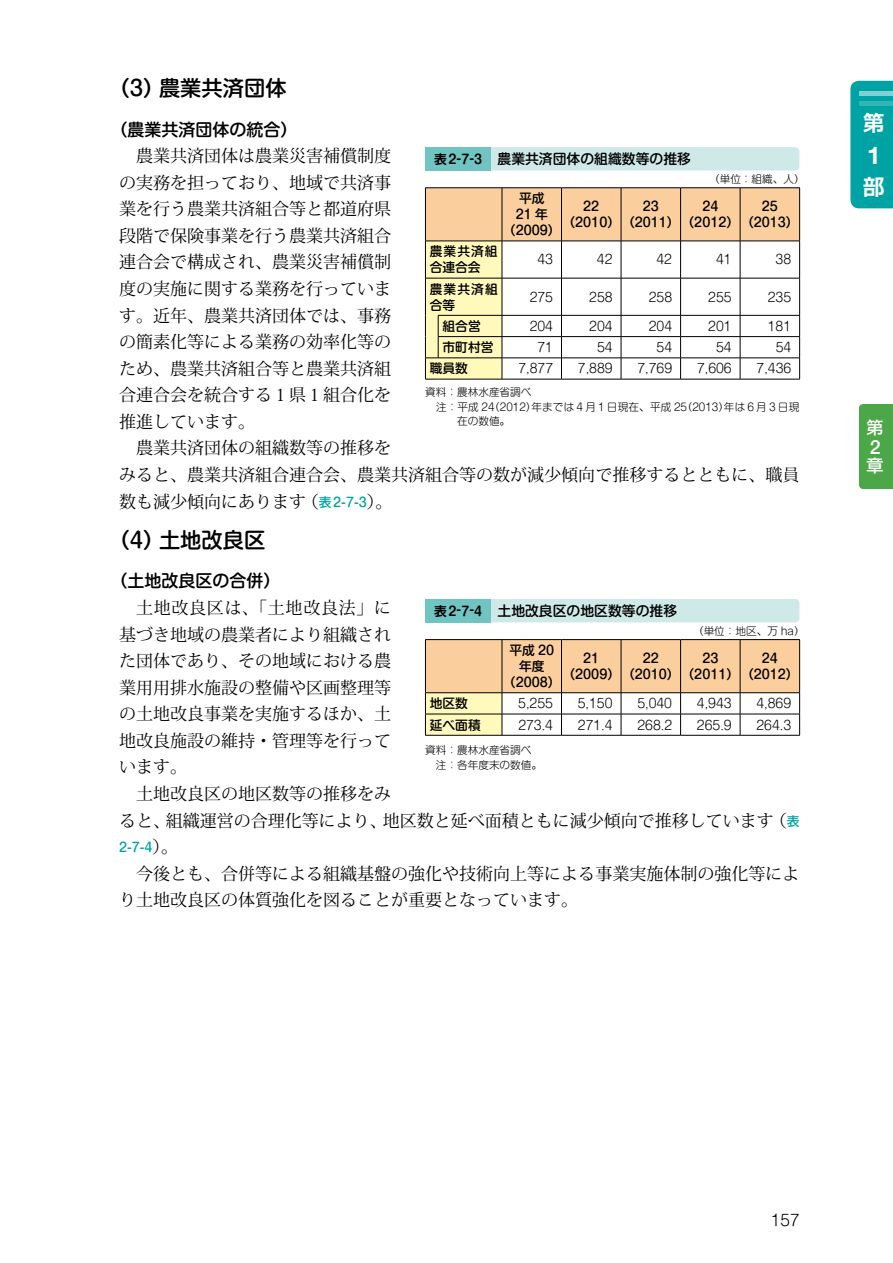
<style>
.page{position:relative;width:893px;height:1263px;background:#fff}
.page>*{position:absolute;margin:0;border:0;box-sizing:border-box;transform-origin:0 0}
.t1{font:700 24.45px "Helvetica Neue";color:#fff}
.t2{font:500 21.3px "Shin M Go Pro";color:#000}
.t3{font:700 21.3px "Shin Go Pro De";color:#fff}
.t4{font:500 19.5px "Helvetica Neue";color:#fff}
.t5{font:16.95px/26.5px "Koz Min Pro";color:#000}
.t6{font:500 16.95px "Shin M Go Pro";color:#000}
.t7{font:500 16.95px "Shin Go Pro";color:#fff}
.t8{font:300 15.45px "Shin M Go Pro";color:#000}
.t9{font:500 13.8px "Shin M Go Pro";color:#000}
.t10{font:300 12.75px "Shin M Go Pro";color:#000}
.t11{font:500 12.75px/15.9px "Shin M Go Pro";color:#000}
.t12{font:500 12.75px/15.9px "Shin M Go Pro";letter-spacing:.085em;color:#000}
.t13{font:500 12.75px "Shin M Go Pro";color:#00a3a3}
.t14{font:300 10.65px/14.9px "Shin M Go Pro";color:#000}
.s1{font-family:"Shin M Go Pro";font-weight:500;font-size:12.75px;color:#00a3a3}
.s2{font-family:"Koz Min Pro";font-weight:400;font-size:16.95px;color:#000}
.s3{font-family:"Shin M Go Pro De";font-weight:700;font-size:12.75px}
</style>
<div class="page">
<div style="left:859px;top:404px;width:34px;height:85px;background:#4ba748"></div>
<div style="left:850px;top:81px;width:43px;height:127px;background:#00a3a3"></div>
<hr style="left:859px;top:91px;width:34px;height:4px;background:#7fd0d0">
<hr style="left:859px;top:101px;width:34px;height:4px;background:#32b5b5">
<div style="left:425px;top:147px;width:374px;height:24px;background:#cfe9e8;border-radius:4px"></div>
<div style="left:425px;top:147px;width:66px;height:24px;background:#70c5c2"></div>
<svg style="left:425px;top:187px;width:375px;height:193px"></svg>
<hr style="left:438px;top:379px;width:64px;height:1px;background:#000">
<hr style="left:502px;top:379px;width:59px;height:1px;background:#000">
<hr style="left:561px;top:379px;width:60px;height:1px;background:#000">
<hr style="left:621px;top:379px;width:60px;height:1px;background:#000">
<hr style="left:681px;top:379px;width:59px;height:1px;background:#000">
<hr style="left:740px;top:379px;width:60px;height:1px;background:#000">
<div style="left:425px;top:599px;width:374px;height:23px;background:#cfe9e8;border-radius:4px"></div>
<div style="left:425px;top:599px;width:66px;height:23px;background:#70c5c2"></div>
<svg style="left:425px;top:640px;width:375px;height:95px"></svg>
<hr style="left:425px;top:639px;width:77px;height:1px;background:#000">
<hr style="left:502px;top:639px;width:59px;height:1px;background:#000">
<hr style="left:561px;top:639px;width:60px;height:1px;background:#000">
<hr style="left:621px;top:639px;width:60px;height:1px;background:#000">
<hr style="left:681px;top:639px;width:59px;height:1px;background:#000">
<hr style="left:740px;top:639px;width:60px;height:1px;background:#000">
<hr style="left:425px;top:735px;width:77px;height:1px;background:#000">
<hr style="left:502px;top:735px;width:59px;height:1px;background:#000">
<hr style="left:561px;top:735px;width:60px;height:1px;background:#000">
<hr style="left:621px;top:735px;width:60px;height:1px;background:#000">
<hr style="left:681px;top:735px;width:59px;height:1px;background:#000">
<hr style="left:740px;top:735px;width:60px;height:1px;background:#000">
<p class="t2" style="left:108px;top:70px;width:180px">（3）農業共済団体</p>
<p class="t6" style="left:111px;top:115px;width:189px">（農業共済団体の統合）</p>
<p class="t5" style="left:119px;top:142px;width:274px;text-align:justify;text-indent:17px">農業共済団体は農業災害補償制度の実務を担っており、地域で共済事業を行う農業共済組合等と都道府県段階で保険事業を行う農業共済組合連合会で構成され、農業災害補償制度の実施に関する業務を行っています。近年、農業共済団体では、事務の簡素化等による業務の効率化等のため、農業共済組合等と農業共済組合連合会を統合する１県１組合化を推進しています。</p>
<p class="t5" style="left:119px;top:434px;width:682px;text-indent:17px">農業共済団体の組織数等の推移を<br>みると、農業共済組合連合会、農業共済組合等の数が減少傾向で推移するとともに、職員数も減少傾向にあります（<span class="s1">表2-7-3</span>）。</p>
<p class="t2" style="left:108px;top:522px;width:158px">（4）土地改良区</p>
<p class="t6" style="left:111px;top:567px;width:172px">（土地改良区の合併）</p>
<p class="t5" style="left:119px;top:594px;width:274px;text-align:justify;text-indent:17px">土地改良区は、「土地改良法」に基づき地域の農業者により組織された団体であり、その地域における農業用用排水施設の整備や区画整理等の土地改良事業を実施するほか、土地改良施設の維持・管理等を行っています。</p>
<p class="t5" style="left:119px;top:780px;width:682px;text-indent:17px">土地改良区の地区数等の推移をみ<br>ると、組織運営の合理化等により、地区数と延べ面積ともに減少傾向で推移しています（<span class="s1">表</span></p>
<p class="t13" style="left:119px;top:837px;width:61px">2-7-4<span class="s2">）。</span></p>
<p class="t5" style="left:119px;top:860px;width:682px;text-indent:17px">今後とも、合併等による組織基盤の強化や技術向上等による事業実施体制の強化等により土地改良区の体質強化を図ることが重要となっています。</p>
<p class="t9" style="left:434px;top:148px;width:258px"><span class="s3">表2-7-3</span> 農業共済団体の組織数等の推移</p>
<p class="t11" style="left:503px;top:189px;width:59px;text-align:center">平成<br>21 年（2009）</p>
<p class="t11" style="left:562px;top:197px;width:238px;text-indent:21px">22<br>（2010）（2011）（2012）（2013）</p>
<p class="t14" style="left:709px;top:170px;width:97px">（単位：組織、人）</p>
<p class="t11" style="left:643px;top:197px;width:18px">23</p>
<p class="t11" style="left:702px;top:197px;width:18px">24</p>
<p class="t11" style="left:762px;top:197px;width:18px">25</p>
<p class="t12" style="left:430px;top:242px;width:70px">農業共済組合連合会</p>
<p class="t10" style="left:537px;top:249px;width:17px">43</p>
<p class="t10" style="left:597px;top:249px;width:17px">42</p>
<p class="t10" style="left:656px;top:249px;width:17px">42</p>
<p class="t10" style="left:716px;top:249px;width:17px">41</p>
<p class="t10" style="left:776px;top:249px;width:17px">38</p>
<p class="t11" style="left:430px;top:279px;width:70px">農業共済組合等</p>
<p class="t10" style="left:530px;top:286px;width:25px">275</p>
<p class="t10" style="left:589px;top:286px;width:25px">258</p>
<p class="t10" style="left:649px;top:286px;width:25px">258</p>
<p class="t10" style="left:708px;top:286px;width:25px">255</p>
<p class="t10" style="left:768px;top:286px;width:25px">235</p>
<p class="t11" style="left:442px;top:316px;width:40px">組合営</p>
<p class="t10" style="left:530px;top:316px;width:25px">204</p>
<p class="t10" style="left:589px;top:316px;width:25px">204</p>
<p class="t10" style="left:649px;top:316px;width:25px">204</p>
<p class="t10" style="left:708px;top:316px;width:25px">201</p>
<p class="t10" style="left:768px;top:316px;width:25px">181</p>
<p class="t11" style="left:443px;top:338px;width:53px">市町村営</p>
<p class="t10" style="left:537px;top:337px;width:17px">71</p>
<p class="t10" style="left:597px;top:337px;width:17px">54</p>
<p class="t10" style="left:657px;top:337px;width:17px">54</p>
<p class="t10" style="left:716px;top:337px;width:17px">54</p>
<p class="t10" style="left:776px;top:337px;width:17px">54</p>
<p class="t11" style="left:430px;top:359px;width:40px">職員数</p>
<p class="t10" style="left:518px;top:358px;width:36px">7,877</p>
<p class="t10" style="left:578px;top:358px;width:36px">7,889</p>
<p class="t10" style="left:637px;top:358px;width:36px">7,769</p>
<p class="t10" style="left:697px;top:358px;width:36px">7,606</p>
<p class="t10" style="left:756px;top:358px;width:36px">7,436</p>
<p class="t14" style="left:425px;top:383px;width:108px">資料：農林水産省調べ</p>
<p class="t14" style="left:425px;top:398px;width:376px">　注：平成 24（2012）年までは４月１日現在、平成 25（2013）年は６月３日現</p>
<p class="t14" style="left:457px;top:413px;width:55px">在の数値。</p>
<p class="t9" style="left:434px;top:599px;width:244px"><span class="s3">表2-7-4</span> 土地改良区の地区数等の推移</p>
<p class="t11" style="left:503px;top:641px;width:59px;text-align:center">平成 20年度（2008）</p>
<p class="t11" style="left:562px;top:649px;width:238px;text-indent:21px">21<br>（2009）（2010）（2011）（2012）</p>
<p class="t14" style="left:693px;top:622px;width:113px">（単位：地区、万 ha）</p>
<p class="t11" style="left:643px;top:649px;width:18px">22</p>
<p class="t11" style="left:702px;top:649px;width:18px">23</p>
<p class="t11" style="left:762px;top:649px;width:18px">24</p>
<p class="t11" style="left:430px;top:694px;width:40px">地区数</p>
<p class="t10" style="left:518px;top:693px;width:36px">5,255</p>
<p class="t10" style="left:578px;top:693px;width:36px">5,150</p>
<p class="t10" style="left:637px;top:693px;width:36px">5,040</p>
<p class="t10" style="left:697px;top:693px;width:36px">4,943</p>
<p class="t10" style="left:756px;top:693px;width:36px">4,869</p>
<p class="t11" style="left:430px;top:715px;width:53px">延べ面積</p>
<p class="t10" style="left:518px;top:714px;width:36px">273.4</p>
<p class="t10" style="left:578px;top:714px;width:36px">271.4</p>
<p class="t10" style="left:637px;top:714px;width:36px">268.2</p>
<p class="t10" style="left:697px;top:714px;width:36px">265.9</p>
<p class="t10" style="left:756px;top:714px;width:36px">264.3</p>
<p class="t14" style="left:425px;top:741px;width:118px">資料：農林水産省調べ　注：各年度末の数値。</p>
<p class="t3" style="left:863px;top:105px;width:22px">第</p>
<h1 class="t1" style="left:867px;top:140px;width:15px">1</h1>
<p class="t3" style="left:863px;top:169px;width:22px">部</p>
<p class="t7" style="left:867px;top:414px;width:18px">第</p>
<p class="t4" style="left:870px;top:435px;width:12px">2</p>
<p class="t7" style="left:867px;top:451px;width:18px">章</p>
<p class="t8" style="left:771px;top:1207px;width:30px">157</p>
</div>
